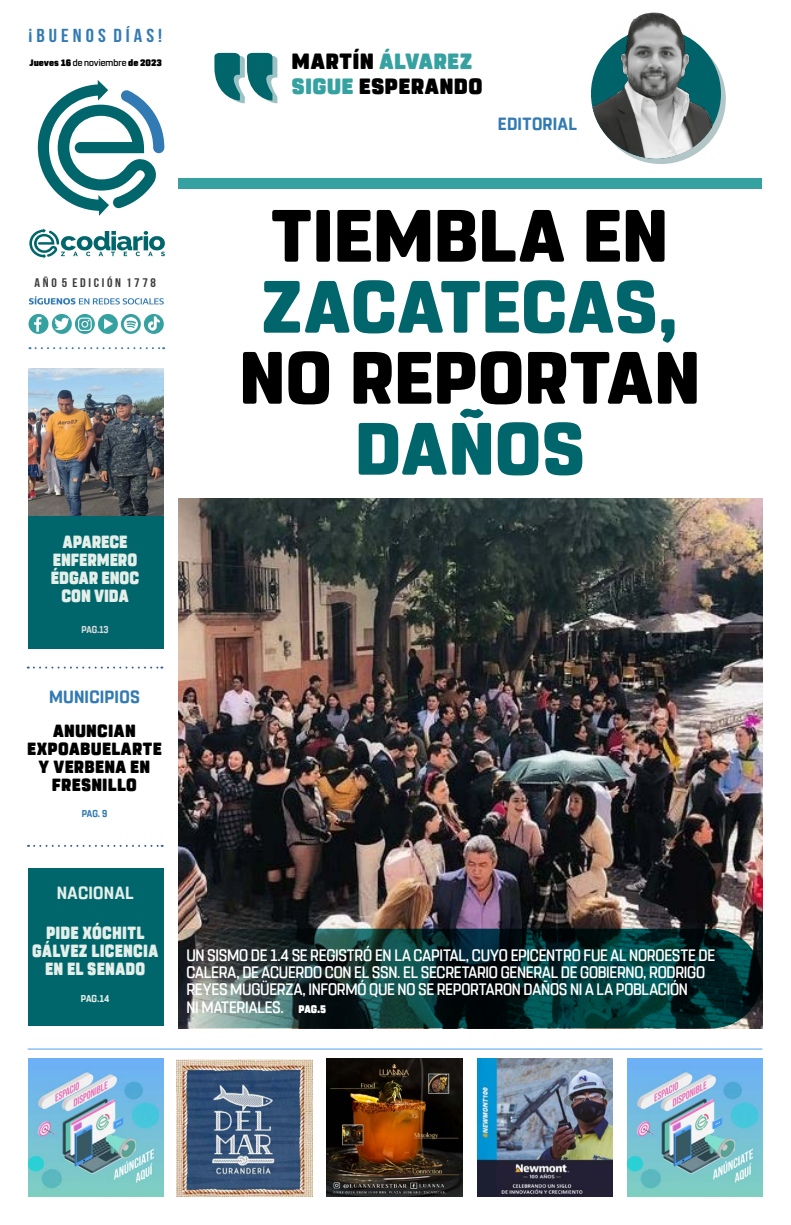
<style>
.page{position:relative;width:791px;height:1225px;background:#fff}
.page>*{position:absolute;margin:0;border:0;box-sizing:border-box;transform-origin:0 0}
.t1{font:800 73.7px "Rohn Rounded";letter-spacing:.005em;color:#000}
.t2{font:800 73.7px "Rohn Rounded";letter-spacing:.005em;color:#00666c}
.t3{font:900 22px/25px "Rohn Rounded";letter-spacing:.015em;color:#000}
.t4{font:18.8px "Bebas Neue";color:#327ab3;scale:1.1 1}
.t5{font:900 17.6px/18px "Rohn Rounded";letter-spacing:.02em;color:#000;text-align:center;scale:.95 1}
.t6{font:900 17.6px/18px "Rohn Rounded";letter-spacing:.005em;color:#e4efe9;text-align:center;scale:.86 1}
.t7{font:900 17.6px/18px "Rohn Rounded";letter-spacing:.005em;color:#e4efe9;text-align:center;scale:.87 1}
.t8{font:700 17.6px "Rohn Rounded";letter-spacing:.015em;color:#327ab3;scale:.95 1}
.t9{font:700 17.6px "Rohn Rounded";letter-spacing:.02em;color:#e4efe9;scale:.95 1}
.t10{font:500 16.5px/17.3px "Rohn Rounded";letter-spacing:-.015em;color:#fff;scale:.91 1}
.t11{font:12.5px "Bebas Neue";color:#3d3d3d;scale:1.1 1}
.t12{font:700 9.9px "Rohn Rounded";color:#d9d9d9;scale:.9 1}
.t13{font:700 9.9px "Rohn Rounded";color:#e4efe9;scale:.91 1}
.t14{font:700 9.9px "Rohn Rounded";color:#327ab3;scale:.91 1}
.t15{font:900 9.3px "Rohn Rounded";color:#000}
.s1{font-weight:500}
.s2{color:#36a1a1}
.s3{font-weight:900;font-size:11px}
</style>
<div class="page">
<img style="left:179px;top:498px;width:584px;height:530px">
<hr style="left:28px;top:1048px;width:734px;height:1px;background:#4f9ef0">
<img style="left:477px;top:1058px;width:136px;height:138px">
<img style="left:28px;top:1058px;width:135px;height:138px">
<img style="left:628px;top:1058px;width:135px;height:138px">
<img style="left:327px;top:1058px;width:136px;height:138px">
<img style="left:177px;top:1059px;width:135px;height:137px">
<div style="left:28px;top:515px;width:136px;height:133px;background:#00666c"></div>
<div style="left:28px;top:868px;width:136px;height:157px;background:#00666c"></div>
<svg style="left:596px;top:34px;width:130px;height:130px"></svg>
<svg style="left:37px;top:80px;width:127px;height:136px"></svg>
<div style="left:179px;top:178px;width:583px;height:10px;background:#36a1a1"></div>
<svg style="left:29px;top:296px;width:135px;height:8px"></svg>
<svg style="left:30px;top:347px;width:134px;height:2px"></svg>
<div style="left:29px;top:314px;width:20px;height:20px;background:#36a1a1;border-radius:50%"></div>
<svg style="left:34px;top:317px;width:8px;height:15px"></svg>
<svg style="left:52px;top:314px;width:20px;height:20px"></svg>
<svg style="left:54px;top:318px;width:15px;height:12px"></svg>
<svg style="left:75px;top:314px;width:20px;height:20px"></svg>
<svg style="left:78px;top:317px;width:14px;height:14px"></svg>
<div style="left:98px;top:314px;width:20px;height:20px;background:#36a1a1;border-radius:50%"></div>
<svg style="left:121px;top:314px;width:20px;height:20px"></svg>
<div style="left:144px;top:314px;width:20px;height:20px;background:#36a1a1;border-radius:50%"></div>
<svg style="left:104px;top:318px;width:9px;height:11px"></svg>
<svg style="left:124px;top:317px;width:14px;height:14px"></svg>
<svg style="left:148px;top:316px;width:12px;height:15px"></svg>
<svg style="left:214px;top:53px;width:63px;height:50px"></svg>
<img style="left:591px;top:12px;width:130px;height:146px">
<svg style="left:28px;top:666px;width:134px;height:2px"></svg>
<svg style="left:28px;top:845px;width:135px;height:2px"></svg>
<svg style="left:178px;top:928px;width:583px;height:100px;background:#153838"></svg>
<img style="left:28px;top:368px;width:136px;height:147px">
<svg style="left:29px;top:228px;width:136px;height:30px"></svg>
<p class="t4" style="left:29px;top:26px;width:123px">¡ B U E N O S D Í A S !</p>
<p class="t15" style="left:30px;top:57px;width:134px">Jueves 16 <span class="s1">de noviembre</span> de 2023</p>
<h2 class="t3" style="left:292px;top:49px;width:192px">MARTÍN <span class="s2">ÁLVAREZ<br>SIGUE</span> ESPERANDO</h2>
<p class="t8" style="left:498px;top:114px;width:84px">EDITORIAL</p>
<p class="t11" style="left:35px;top:276px;width:112px">A Ñ O 5 E D I C I Ó N 1 7 7 8</p>
<p class="t7" style="left:51px;top:533px;width:103px">APARECE<br>ENFERMERO<br>ÉDGAR ENOC<br>CON VIDA</p>
<p class="t12" style="left:81px;top:624px;width:32px">PAG.13</p>
<p class="t8" style="left:49px;top:687px;width:97px">MUNICIPIOS</p>
<p class="t5" style="left:27px;top:721px;width:143px">ANUNCIAN<br>EXPOABUELARTE<br>Y VERBENA EN<br>FRESNILLO</p>
<p class="t14" style="left:82px;top:807px;width:30px">PAG. 9</p>
<h1 class="t1" style="left:271px;top:194px;width:399px">TIEMBLA EN</h1>
<h1 class="t2" style="left:261px;top:265px;width:419px">ZACATECAS,</h1>
<h1 class="t1" style="left:239px;top:336px;width:463px">NO REPORTAN</h1>
<h1 class="t2" style="left:355px;top:407px;width:232px">DAÑOS</h1>
<p class="t9" style="left:57px;top:882px;width:83px">NACIONAL</p>
<p class="t6" style="left:32px;top:923px;width:148px">PIDE XÓCHITL<br>GÁLVEZ LICENCIA<br>EN EL SENADO</p>
<p class="t13" style="left:81px;top:992px;width:33px">PAG.14</p>
<p class="t10" style="left:186px;top:946px;width:582px">UN SISMO DE 1.4 SE REGISTRÓ EN LA CAPITAL, CUYO EPICENTRO FUE AL NOROESTE DE CALERA, DE ACUERDO CON EL SSN. EL SECRETARIO GENERAL DE GOBIERNO, RODRIGO REYES MUGÜERZA, INFORMÓ QUE NO SE REPORTARON DAÑOS NI A LA POBLACIÓN<br>NI MATERIALES. <span class="s3">PAG.5</span></p>
</div>
